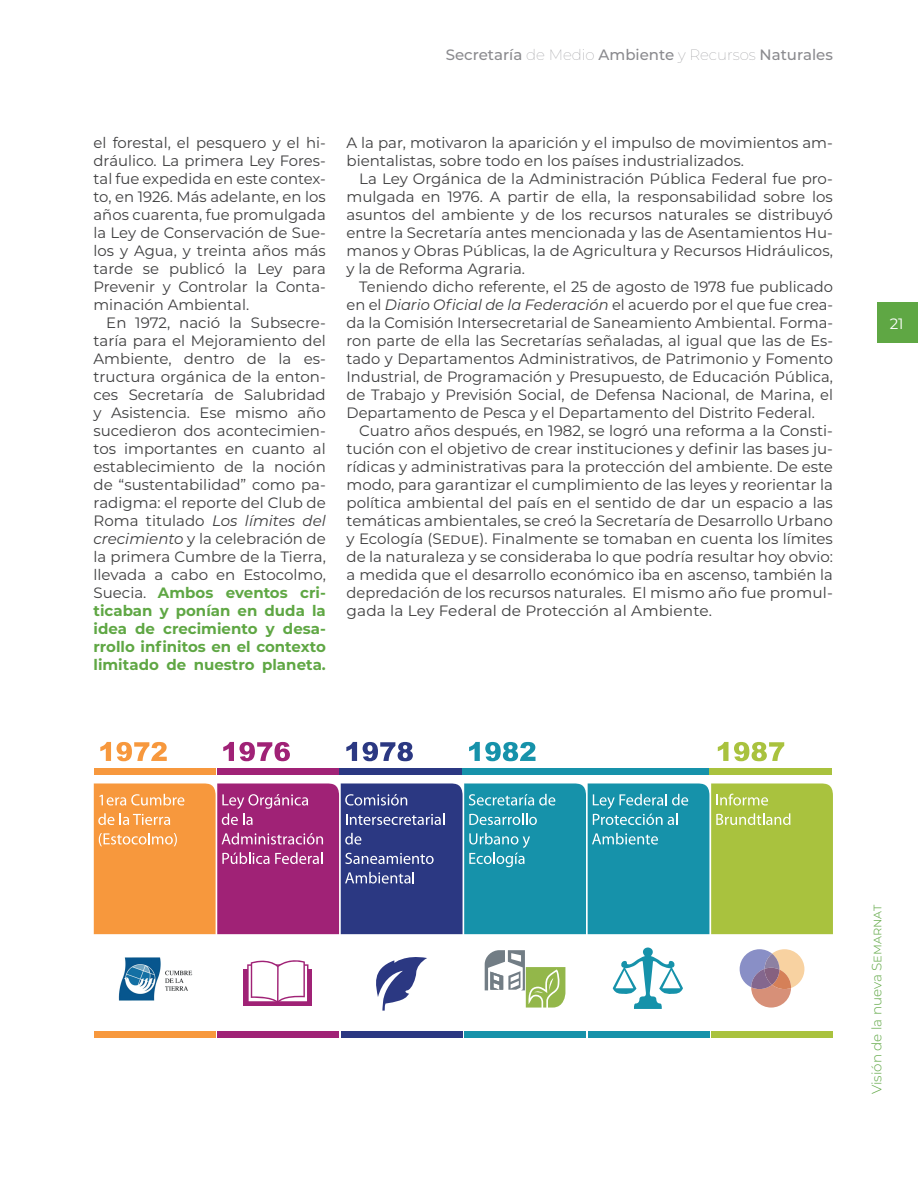
<style>
.page{position:relative;width:918px;height:1188px;background:#fff}
.page>*{position:absolute;margin:0;border:0;box-sizing:border-box;transform-origin:0 0}
.TEXTO_sangria{font:15px/18px "Montserrat";color:#3e3e3f;text-align:justify}
.t1{font:500 15px "Montserrat";color:#8a8a8e}
.t2{font:15px "Montserrat";color:#fff}
.t3{font:300 13.5px "Montserrat";color:#5fa744}
.s1{font-weight:100}
.s2{font-style:italic}
.s3{font-weight:700;color:#5fa744}
</style>
<div class="page">
<div style="left:877px;top:302px;width:41px;height:40px;background:#5fa744"></div>
<svg style="left:613px;top:948px;width:70px;height:61px"></svg>
<svg style="left:100px;top:742px;width:11px;height:19px"></svg>
<svg style="left:117px;top:742px;width:50px;height:19px"></svg>
<svg style="left:223px;top:742px;width:67px;height:19px"></svg>
<svg style="left:346px;top:742px;width:11px;height:19px"></svg>
<svg style="left:363px;top:742px;width:50px;height:19px"></svg>
<svg style="left:469px;top:742px;width:67px;height:19px"></svg>
<svg style="left:718px;top:742px;width:66px;height:19px"></svg>
<div style="left:94px;top:768px;width:122px;height:6px;background:#f7983d"></div>
<div style="left:585px;top:768px;width:124px;height:6px;background:#1692aa"></div>
<div style="left:709px;top:768px;width:123px;height:6px;background:#a9c23e"></div>
<div style="left:217px;top:768px;width:122px;height:6px;background:#a02276"></div>
<div style="left:339px;top:768px;width:123px;height:6px;background:#2b3882"></div>
<div style="left:462px;top:768px;width:123px;height:6px;background:#1692aa"></div>
<svg style="left:94px;top:783px;width:739px;height:151px;background:#77817e"></svg>
<svg style="left:376px;top:957px;width:51px;height:54px"></svg>
<svg style="left:740px;top:949px;width:64px;height:59px"></svg>
<div style="left:244px;top:969px;width:68px;height:37px;background:#a02276"></div>
<svg style="left:247px;top:960px;width:61px;height:42px"></svg>
<hr style="left:277px;top:967px;width:2px;height:36px;background:#a02276">
<img style="left:118px;top:957px;width:75px;height:44px">
<div style="left:217px;top:1032px;width:122px;height:6px;background:#a02276"></div>
<div style="left:94px;top:1032px;width:122px;height:6px;background:#f7983d"></div>
<div style="left:341px;top:1032px;width:122px;height:6px;background:#2b3882"></div>
<div style="left:464px;top:1032px;width:122px;height:6px;background:#1692aa"></div>
<div style="left:588px;top:1032px;width:121px;height:6px;background:#1692aa"></div>
<div style="left:711px;top:1032px;width:122px;height:6px;background:#a9c23e"></div>
<svg style="left:485px;top:950px;width:80px;height:58px"></svg>
<p class="t1" style="left:446px;top:44px;width:389px">Secretaría <span class="s1">de Medio</span> Ambiente <span class="s1">y Recursos</span> Naturales</p>
<p class="TEXTO_sangria" style="left:94px;top:133px;width:234px">el forestal, el pesquero y el hi&shy;dráulico. La primera Ley Fores&shy;tal fue expedida en este contex&shy;to, en 1926. Más adelante, en los años cuarenta, fue promulgada la Ley de Conservación de Sue&shy;los y Agua, y treinta años más tarde se publicó la Ley para Prevenir y Controlar la Conta&shy;minación Ambiental.</p>
<p class="TEXTO_sangria" style="left:94px;top:313px;width:234px;text-indent:13px">En 1972, nació la Subsecre&shy;taría para el Mejoramiento del Ambiente, dentro de la es&shy;tructura orgánica de la enton&shy;ces Secretaría de Salubridad y Asistencia. Ese mismo año sucedieron dos acontecimien&shy;tos importantes en cuanto al establecimiento de la noción de “sustentabilidad” como pa&shy;radigma: el reporte del Club de Roma titulado <span class="s2">Los límites del crecimiento</span> y la celebración de la primera Cumbre de la Tierra, llevada a cabo en Estocolmo, Suecia. <span class="s3">Ambos eventos cri&shy;ticaban y ponían en duda la idea de crecimiento y desa&shy;rrollo infinitos en el contexto limitado de nuestro planeta.</span></p>
<p class="TEXTO_sangria" style="left:347px;top:133px;width:488px">A la par, motivaron la aparición y el impulso de movimientos am&shy;bientalistas, sobre todo en los países industrializados.</p>
<p class="TEXTO_sangria" style="left:347px;top:169px;width:488px;text-indent:13px">La Ley Orgánica de la Administración Pública Federal fue pro&shy;mulgada en 1976. A partir de ella, la responsabilidad sobre los asuntos del ambiente y de los recursos naturales se distribuyó entre la Secretaría antes mencionada y las de Asentamientos Hu&shy;manos y Obras Públicas, la de Agricultura y Recursos Hidráulicos, y la de Reforma Agraria.</p>
<p class="TEXTO_sangria" style="left:347px;top:277px;width:488px;text-indent:13px">Teniendo dicho referente, el 25 de agosto de 1978 fue publicado en el <span class="s2">Diario Oficial de la Federación</span> el acuerdo por el que fue crea&shy;da la Comisión Intersecretarial de Saneamiento Ambiental. Forma&shy;ron parte de ella las Secretarías señaladas, al igual que las de Es&shy;tado y Departamentos Administrativos, de Patrimonio y Fomento Industrial, de Programación y Presupuesto, de Educación Pública, de Trabajo y Previsión Social, de Defensa Nacional, de Marina, el Departamento de Pesca y el Departamento del Distrito Federal.</p>
<p class="TEXTO_sangria" style="left:347px;top:421px;width:488px;text-indent:13px">Cuatro años después, en 1982, se logró una reforma a la Consti&shy;tución con el objetivo de crear instituciones y definir las bases ju&shy;rídicas y administrativas para la protección del ambiente. De este modo, para garantizar el cumplimiento de las leyes y reorientar la política ambiental del país en el sentido de dar un espacio a las temáticas ambientales, se creó la Secretaría de Desarrollo Urbano y Ecología (Sedue). Finalmente se tomaban en cuenta los límites de la naturaleza y se consideraba lo que podría resultar hoy obvio: a medida que el desarrollo económico iba en ascenso, también la depredación de los recursos naturales. El mismo año fue promul&shy;gada la Ley Federal de Protección al Ambiente.</p>
<p class="t2" style="left:890px;top:313px;width:15px">21</p>
<p class="t3" style="left:867px;top:1094px;width:191px;rotate:-90deg">Visión de la nueva Semarnat</p>
</div>
